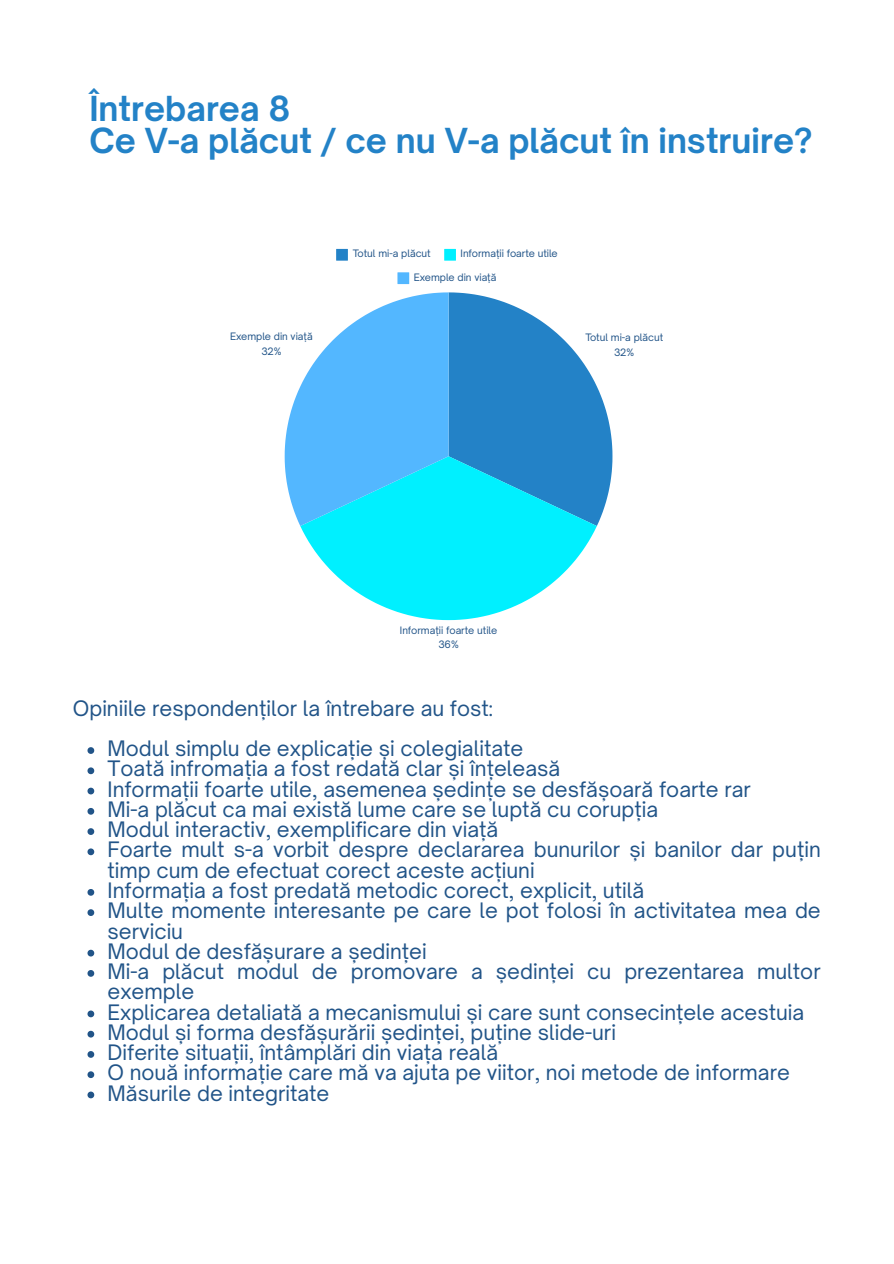
<style>
.page{position:relative;width:894px;height:1264px;background:#fff}
.page>*{position:absolute;margin:0;border:0;box-sizing:border-box;transform-origin:0 0}
.t1{font:700 33px/32.7px "Open Sauce One";color:#2382c7}
.t2{font:20.4px/20.2px "Open Sauce One";color:#215488}
.t3{font:9.75px/14.2px "Open Sauce One";color:#215488;text-align:center}
</style>
<div class="page">
<svg style="left:336px;top:249px;width:12px;height:12px"></svg>
<svg style="left:444px;top:249px;width:12px;height:12px"></svg>
<svg style="left:397px;top:272px;width:12px;height:12px"></svg>
<svg style="left:300px;top:526px;width:296px;height:94px;fill:#00f0ff"></svg>
<svg style="left:284px;top:292px;width:328px;height:234px"></svg>
<svg style="left:87px;top:747px;width:7px;height:7px"></svg>
<svg style="left:87px;top:767px;width:7px;height:7px"></svg>
<svg style="left:87px;top:787px;width:7px;height:7px"></svg>
<svg style="left:87px;top:808px;width:7px;height:6px"></svg>
<svg style="left:87px;top:828px;width:7px;height:7px"></svg>
<svg style="left:87px;top:848px;width:7px;height:7px"></svg>
<svg style="left:87px;top:889px;width:7px;height:6px"></svg>
<svg style="left:87px;top:909px;width:7px;height:7px"></svg>
<svg style="left:87px;top:949px;width:7px;height:7px"></svg>
<svg style="left:87px;top:970px;width:7px;height:6px"></svg>
<svg style="left:87px;top:1010px;width:7px;height:7px"></svg>
<svg style="left:87px;top:1030px;width:7px;height:7px"></svg>
<svg style="left:87px;top:1051px;width:7px;height:6px"></svg>
<svg style="left:87px;top:1071px;width:7px;height:7px"></svg>
<svg style="left:87px;top:1091px;width:7px;height:7px"></svg>
<h1 class="t1" style="left:89px;top:92px;width:724px">Întrebarea 8<br>Ce V-a plăcut / ce nu V-a plăcut în instruire?</h1>
<p class="t3" style="left:230px;top:329px;width:84px">Exemple din viață<br>32%</p>
<p class="t3" style="left:353px;top:247px;width:79px">Totul mi-a plăcut</p>
<p class="t3" style="left:460px;top:247px;width:99px">Informații foarte utile</p>
<p class="t3" style="left:413px;top:270px;width:84px">Exemple din viață</p>
<p class="t3" style="left:585px;top:330px;width:79px">Totul mi-a plăcut<br>32%</p>
<p class="t3" style="left:400px;top:622px;width:99px">Informații foarte utile<br>36%</p>
<p class="t2" style="left:73px;top:697px;width:421px">Opiniile respondenților la întrebare au fost:</p>
<p class="t2" style="left:107px;top:738px;width:417px">Modul simplu de explicație și colegialitate</p>
<p class="t2" style="left:107px;top:758px;width:454px">Toată infromația a fost redată clar și înțeleasă</p>
<p class="t2" style="left:107px;top:778px;width:644px">Informații foarte utile, asemenea ședințe se desfășoară foarte rar</p>
<p class="t2" style="left:107px;top:799px;width:552px">Mi-a plăcut ca mai există lume care se luptă cu corupția</p>
<p class="t2" style="left:107px;top:819px;width:392px">Modul interactiv, exemplificare din viață</p>
<p class="t2" style="left:107px;top:839px;width:714px">Foarte mult s-a vorbit despre declararea bunurilor și banilor dar puțin timp cum de efectuat corect aceste acțiuni</p>
<p class="t2" style="left:107px;top:880px;width:538px">Informația a fost predată metodic corect, explicit, utilă</p>
<p class="t2" style="left:107px;top:900px;width:714px">Multe momente interesante pe care le pot folosi în activitatea mea de serviciu</p>
<p class="t2" style="left:107px;top:940px;width:320px">Modul de desfășurare a ședinței</p>
<p class="t2" style="left:107px;top:961px;width:714px">Mi-a plăcut modul de promovare a ședinței cu prezentarea multor exemple</p>
<p class="t2" style="left:107px;top:1001px;width:698px">Explicarea detaliată a mecanismului și care sunt consecințele acestuia</p>
<p class="t2" style="left:107px;top:1021px;width:509px">Modul și forma desfășurării ședinței, puține slide-uri</p>
<p class="t2" style="left:107px;top:1042px;width:392px">Diferite situații, întâmplări din viața reală</p>
<p class="t2" style="left:107px;top:1062px;width:683px">O nouă informație care mă va ajuta pe viitor, noi metode de informare</p>
<p class="t2" style="left:107px;top:1082px;width:223px">Măsurile de integritate</p>
</div>
